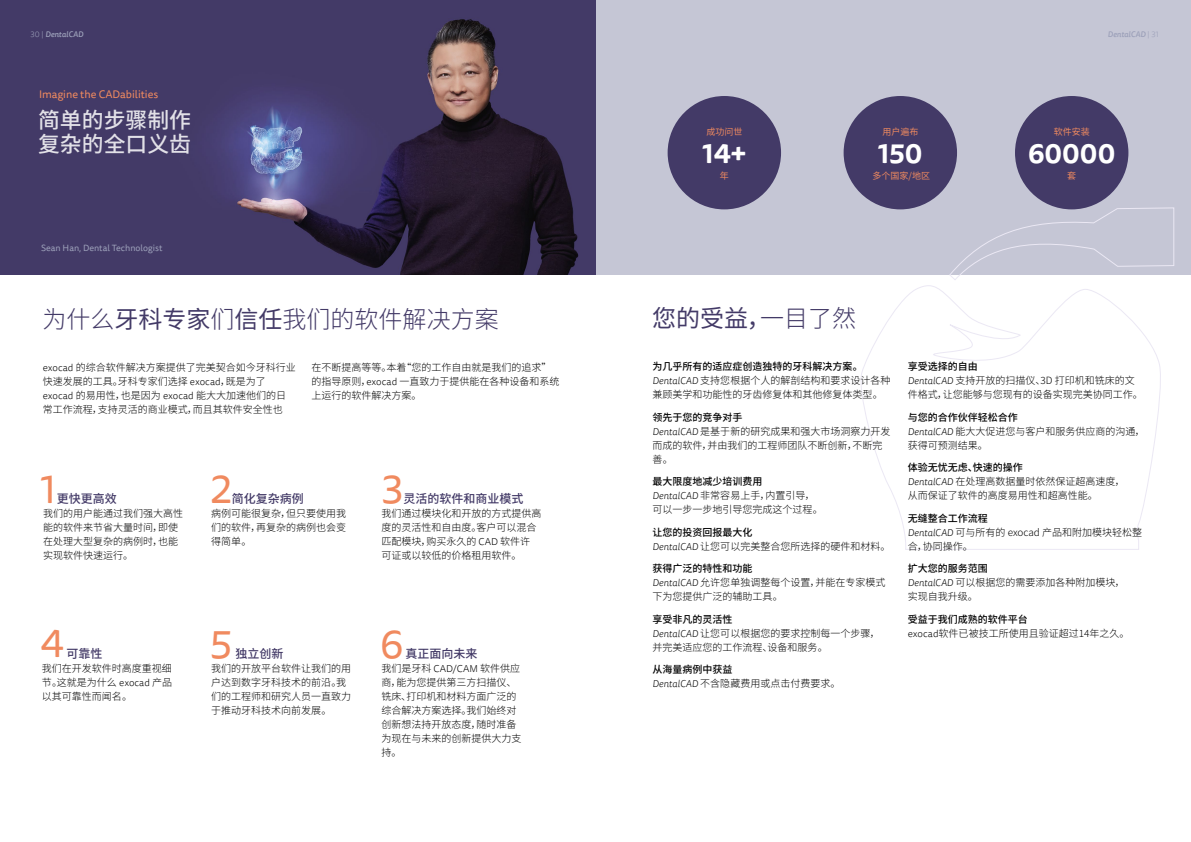
<style>
.page{position:relative;width:1191px;height:842px;background:#fff}
.page>*{position:absolute;margin:0;border:0;box-sizing:border-box;transform-origin:0 0}
.t1{font:40px "Tisa Sans Pro";color:#f08a5f}
.t2{font:700 27px "Tisa Sans Pro";color:#fff}
.t3{font:300 24px "Source Han Sans CN";color:#433a67}
.t4{font:24px "Source Han Sans CN";color:#433a67}
.t5{font:500 21.8px/24px "Source Han Sans CN";color:#fff}
.t6{font:500 12px "Source Han Sans CN";color:#433a67}
.t7{font:10.9px "Tisa Sans Pro";color:#f08a5f}
.t8{font:300 10px/14px "Source Han Sans CN";color:#000}
.t9{font:9px "Tisa Sans Pro";color:#9ca0b9}
.t10{font:9px "Source Han Sans CN";color:#f08a5f}
.t11{font:italic 500 8px "Tisa Sans Pro";color:#9ca0b9}
.s1{font-weight:300;font-style:normal}
.s2{font-weight:400}
.s3{font-weight:300}
.s4{font-family:"Tisa Sans Pro"}
.s5{font-weight:500}
.s6{font-family:"Tisa Sans Pro";font-style:italic}
</style>
<div class="page">
<div style="left:595px;top:0;width:596px;height:275px;background:#c5c6d5"></div>
<svg style="left:949px;top:207px;width:225px;height:73px"></svg>
<svg style="left:860px;top:285px;width:301px;height:265px"></svg>
<img style="left:0;top:0;width:595px;height:275px">
<div style="left:1015px;top:96px;width:113px;height:113px;background:#433a67;border-radius:50%"></div>
<div style="left:843px;top:96px;width:114px;height:113px;background:#433a67;border-radius:50%"></div>
<div style="left:667px;top:96px;width:114px;height:113px;background:#433a67;border-radius:50%"></div>
<p class="t11" style="left:30px;top:28px;width:55px"><span class="s1">30 |</span> DentalCAD</p>
<p class="t11" style="left:1107px;top:28px;width:53px">DentalCAD <span class="s1">| 31</span></p>
<p class="t7" style="left:39px;top:87px;width:121px">Imagine the CADabilities</p>
<h3 class="t5" style="left:38px;top:108px;width:154px">简单的步骤制作复杂的全口义齿</h3>
<p class="t9" style="left:41px;top:242px;width:123px">Sean Han, Dental Technologist</p>
<p class="t10" style="left:706px;top:126px;width:37px">成功问世</p>
<h2 class="t2" style="left:702px;top:133px;width:45px">14+</h2>
<p class="t10" style="left:720px;top:170px;width:10px">年</p>
<p class="t10" style="left:882px;top:126px;width:37px">用户遍布</p>
<h2 class="t2" style="left:878px;top:133px;width:46px">150</h2>
<p class="t10" style="left:872px;top:170px;width:59px">多个国家/地区</p>
<p class="t10" style="left:1053px;top:126px;width:37px">软件安装</p>
<h2 class="t2" style="left:1028px;top:133px;width:89px">60000</h2>
<p class="t10" style="left:1067px;top:170px;width:10px">套</p>
<h3 class="t3" style="left:43px;top:306px;width:457px">为什么<span class="s2">牙科专家</span>们<span class="s2">信任</span>我们的软件解决方案</h3>
<h3 class="t4" style="left:652px;top:304px;width:205px">您的受益，<span class="s3">一目了然</span></h3>
<p class="t8" style="left:43px;top:360px;width:255px"><span class="s4">exocad</span> 的综合软件解决方案提供了完美契合如今牙科行业快速发展的工具。牙科专家们选择 <span class="s4">exocad</span>，既是为了<span class="s4">exocad</span> 的易用性，也是因为 <span class="s4">exocad</span> 能大大加速他们的日常工作流程，支持灵活的商业模式，而且其软件安全性也</p>
<p class="t8" style="left:311px;top:360px;width:250px">在不断提高等等。本着“您的工作自由就是我们的追求”的指导原则，<span class="s4">exocad</span> 一直致力于提供能在各种设备和系统上运行的软件解决方案。</p>
<p class="t8" style="left:652px;top:360px;width:239px"><span class="s5">为几乎所有的适应症创造独特的牙科解决方案。<br></span><span class="s6">DentalCAD</span> 支持您根据个人的解剖结构和要求设计各种兼顾美学和功能性的牙齿修复体和其他修复体类型。</p>
<p class="t8" style="left:652px;top:410px;width:239px"><span class="s5">领先于您的竞争对手<br></span><span class="s6">DentalCAD</span> 是基于新的研究成果和强大市场洞察力开发而成的软件，并由我们的工程师团队不断创新，不断完善。</p>
<p class="t8" style="left:652px;top:475px;width:172px"><span class="s5">最大限度地减少培训费用<br></span><span class="s6">DentalCAD</span> 非常容易上手，内置引导，可以一步一步地引导您完成这个过程。</p>
<p class="t8" style="left:652px;top:525px;width:239px"><span class="s5">让您的投资回报最大化<br></span><span class="s6">DentalCAD</span> 让您可以完美整合您所选择的硬件和材料。</p>
<p class="t8" style="left:652px;top:562px;width:234px"><span class="s5">获得广泛的特性和功能<br></span><span class="s6">DentalCAD</span> 允许您单独调整每个设置，并能在专家模式下为您提供广泛的辅助工具。</p>
<p class="t8" style="left:652px;top:612px;width:229px"><span class="s5">享受非凡的灵活性<br></span><span class="s6">DentalCAD</span> 让您可以根据您的要求控制每一个步骤，并完美适应您的工作流程、设备和服务。</p>
<p class="t8" style="left:652px;top:663px;width:189px"><span class="s5">从海量病例中获益<br></span><span class="s6">DentalCAD</span> 不含隐藏费用或点击付费要求。</p>
<h1 class="t1" style="left:211px;top:462px;width:23px">2</h1>
<h1 class="t1" style="left:382px;top:462px;width:23px">3</h1>
<h1 class="t1" style="left:41px;top:462px;width:17px">1</h1>
<p class="t6" style="left:403px;top:492px;width:121px">灵活的软件和商业模式</p>
<p class="t8" style="left:381px;top:506px;width:161px">我们通过模块化和开放的方式提供高度的灵活性和自由度。客户可以混合匹配模块，购买永久的 <span class="s4">CAD</span> 软件许可证或以较低的价格租用软件。</p>
<p class="t6" style="left:232px;top:492px;width:73px">简化复杂病例</p>
<p class="t8" style="left:211px;top:507px;width:136px;text-align:justify">病例可能很复杂，但只要使用我们的软件，再复杂的病例也会变得简单。</p>
<p class="t6" style="left:57px;top:492px;width:61px">更快更高效</p>
<p class="t8" style="left:43px;top:507px;width:142px">我们的用户能通过我们强大高性能的软件来节省大量时间，即使在处理大型复杂的病例时，也能实现软件快速运行。</p>
<h1 class="t1" style="left:210px;top:617px;width:23px">5</h1>
<h1 class="t1" style="left:380px;top:617px;width:25px">6</h1>
<h1 class="t1" style="left:41px;top:617px;width:25px">4</h1>
<p class="t6" style="left:235px;top:647px;width:49px">独立创新</p>
<p class="t8" style="left:211px;top:661px;width:141px">我们的开放平台软件让我们的用户达到数字牙科技术的前沿。我们的工程师和研究人员一直致力于推动牙科技术向前发展。</p>
<p class="t6" style="left:405px;top:647px;width:73px">真正面向未来</p>
<p class="t8" style="left:381px;top:661px;width:141px">我们是牙科 <span class="s4">CAD/CAM</span> 软件供应商，能为您提供第三方扫描仪、铣床、打印机和材料方面广泛的综合解决方案选择。我们始终对创新想法持开放态度，随时准备为现在与未来的创新提供大力支持。</p>
<p class="t6" style="left:66px;top:647px;width:37px">可靠性</p>
<p class="t8" style="left:42px;top:661px;width:132px;text-align:justify">我们在开发软件时高度重视细节。这就是为什么 <span class="s4">exocad</span> 产品以其可靠性而闻名。</p>
<p class="t8" style="left:907px;top:360px;width:237px"><span class="s5">享受选择的自由<br></span><span class="s6">DentalCAD</span> 支持开放的扫描仪、3D 打印机和铣床的文件格式，让您能够与您现有的设备实现完美协同工作。</p>
<p class="t8" style="left:907px;top:410px;width:239px"><span class="s5">与您的合作伙伴轻松合作<br></span><span class="s6">DentalCAD</span> 能大大促进您与客户和服务供应商的沟通，获得可预测结果。</p>
<p class="t8" style="left:907px;top:461px;width:219px"><span class="s5">体验无忧无虑、快速的操作<br></span><span class="s6">DentalCAD</span> 在处理高数据量时依然保证超高速度，从而保证了软件的高度易用性和超高性能。</p>
<p class="t8" style="left:907px;top:511px;width:236px"><span class="s5">无缝整合工作流程<br></span><span class="s6">DentalCAD</span> 可与所有的 exocad 产品和附加模块轻松整合，协同操作。</p>
<p class="t8" style="left:907px;top:562px;width:219px"><span class="s5">扩大您的服务范围<br></span><span class="s6">DentalCAD</span> 可以根据您的需要添加各种附加模块，实现自我升级。</p>
<p class="t8" style="left:907px;top:612px;width:223px"><span class="s5">受益于我们成熟的软件平台<br></span><span class="s4">exocad</span>软件已被技工所使用且验证超过14年之久。</p>
</div>
